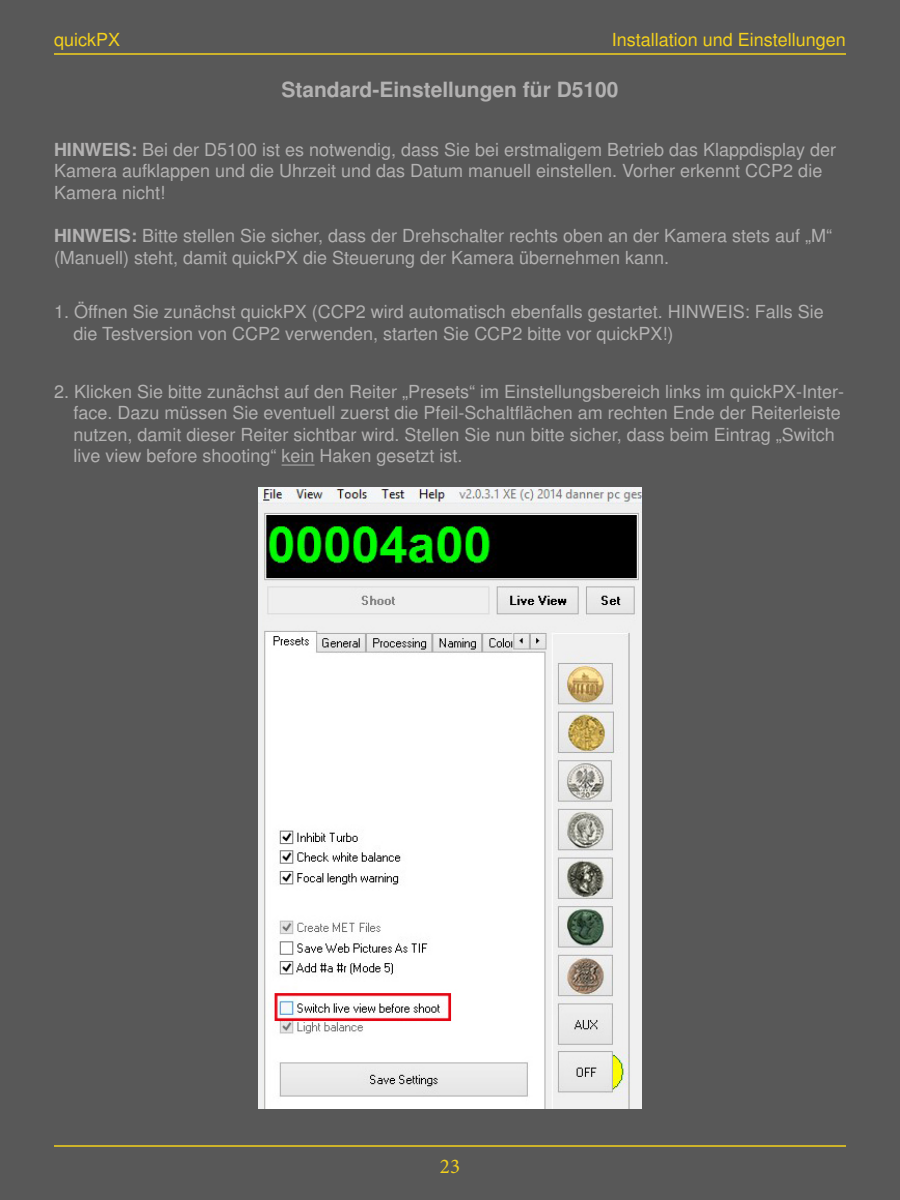
<style>
.page{position:relative;width:900px;height:1200px;background:#585858}
.page>*{position:absolute;margin:0;border:0;box-sizing:border-box;transform-origin:0 0}
.t1{font:700 21px "Sans";color:#b3b2b2}
.t2{font:21px "Minion Pro";color:#f4d11c}
.t3{font:18px/21.6px "Sans";color:#b3b2b2}
.t4{font:18px "Sans";color:#f4d11c}
.s1{font-weight:700}
</style>
<div class="page">
<hr style="left:54px;top:53px;width:792px;height:2px;background:#f4d11c">
<hr style="left:54px;top:1145px;width:792px;height:2px;background:#f4d11c">
<hr style="left:282px;top:465px;width:33px;height:1px;background:#b3b2b2">
<img style="left:259px;top:488px;width:382px;height:621px">
<p class="t4" style="left:54px;top:29px;width:68px">quickPX</p>
<p class="t4" style="left:612px;top:29px;width:236px">Installation und Einstellungen</p>
<p class="t1" style="left:281px;top:77px;width:339px">Standard-Einstellungen für D5100</p>
<p class="t3" style="left:54px;top:138px;width:784px"><span class="s1">HINWEIS:</span> Bei der D5100 ist es notwendig, dass Sie bei erstmaligem Betrieb das Klappdisplay der<br>Kamera aufklappen und die Uhrzeit und das Datum manuell einstellen. Vorher erkennt CCP2 die<br>Kamera nicht!</p>
<p class="t3" style="left:54px;top:225px;width:780px"><span class="s1">HINWEIS:</span> Bitte stellen Sie sicher, dass der Drehschalter rechts oben an der Kamera stets auf „M“ (Manuell) steht, damit quickPX die Steuerung der Kamera übernehmen kann.</p>
<p class="t3" style="left:73px;top:301px;width:752px;text-indent:-19px">1. Öffnen Sie zunächst quickPX (CCP2 wird automatisch ebenfalls gestartet. HINWEIS: Falls Sie die Testversion von CCP2 verwenden, starten Sie CCP2 bitte vor quickPX!)</p>
<p class="t3" style="left:73px;top:380px;width:772px;text-indent:-19px">2. Klicken Sie bitte zunächst auf den Reiter „Presets“ im Einstellungsbereich links im quickPX-Inter&shy;face. Dazu müssen Sie eventuell zuerst die Pfeil-Schaltflächen am rechten Ende der Reiterleiste nutzen, damit dieser Reiter sichtbar wird. Stellen Sie nun bitte sicher, dass beim Eintrag „Switch live view before shooting“ kein Haken gesetzt ist.</p>
<p class="t2" style="left:440px;top:1152px;width:22px">23</p>
</div>
